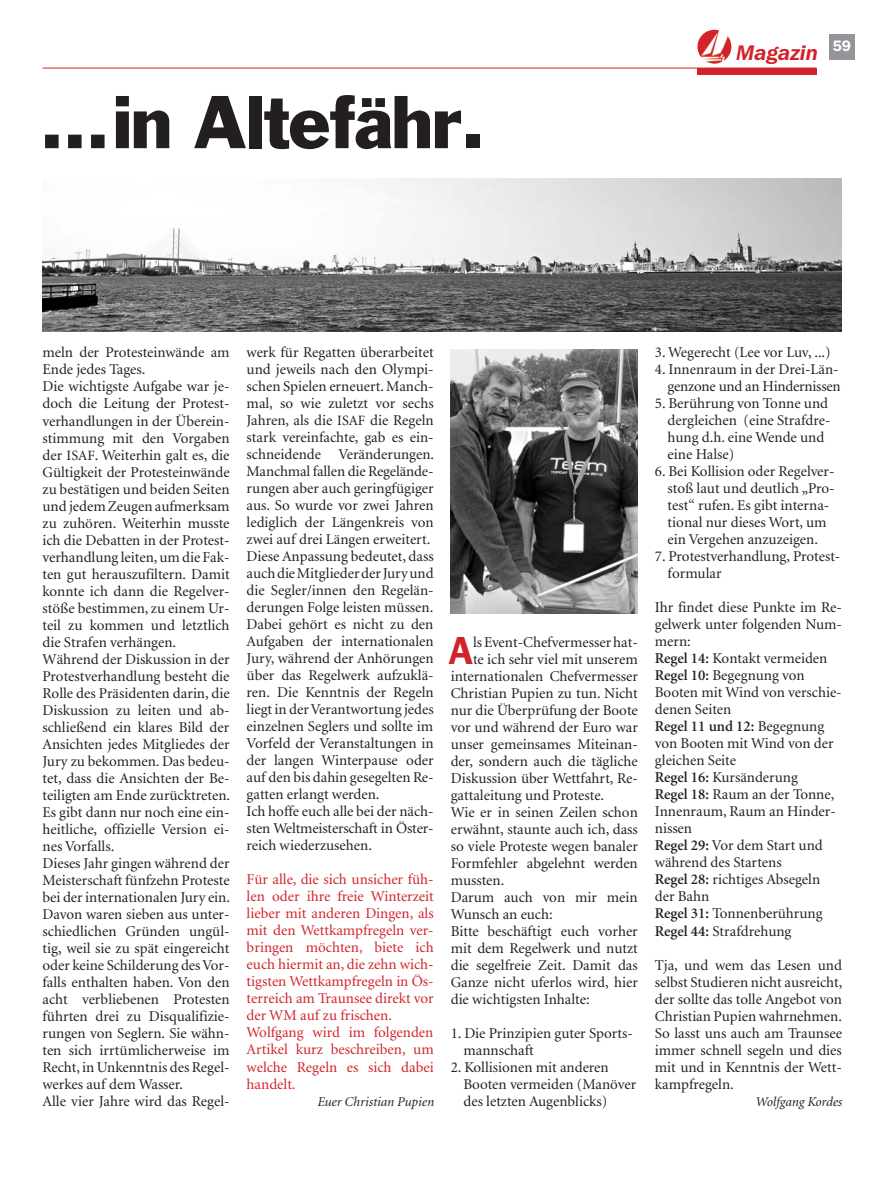
<style>
.page{position:relative;width:893px;height:1191px;background:#fff}
.page>*{position:absolute;margin:0;border:0;box-sizing:border-box;transform-origin:0 0}
.t1{font:69px "Franklin Gothic Roman";letter-spacing:-.02em;color:#231f20}
.t2{font:600 38.85px "Franklin Gothic IT Cby BT";color:#d2232a}
.t3{font:italic 600 21px "Franklin Gothic IT Cby BT";color:#d2232a}
.t4{font:15px/17px "Minion";color:#231f20}
.t5{font:15px/17px "Minion";color:#d2232a}
.t6{font:italic 13.5px "Minion";color:#231f20}
.s1{font-size:14.25px}
.s2{font-weight:600}
</style>
<div class="page">
<img style="left:697px;top:30px;width:34px;height:34px;border-radius:50%">
<div style="left:697px;top:68px;width:119px;height:6px;background:#d2232a"></div>
<hr style="left:43px;top:68px;width:773px;height:1px;background:#d2232a">
<div style="left:829px;top:34px;width:26px;height:26px;background:#939598"></div>
<img style="left:43px;top:179px;width:799px;height:153px">
<img style="left:451px;top:349px;width:187px;height:264px">
<h1 class="t1" style="left:40px;top:96px;width:447px">…in Altefähr.</h1>
<h3 class="t3" style="left:736px;top:45px;width:116px">Magazin <sup>59</sup></h3>
<p class="t4" style="left:43px;top:345px;width:189px">meln der Protesteinwände am<br>Ende jedes Tages.<br>Die wichtigste Aufgabe war je&shy;doch die Leitung der Protest&shy;verhandlungen in der Überein&shy;stimmung mit den Vorgaben der <span class="s1">ISAF</span>. Weiterhin galt es, die<br>Gültigkeit der Protesteinwände zu bestätigen und beiden Seiten und jedem Zeugen aufmerksam zu zuhören. Weiterhin musste ich die Debatten in der Protest&shy;verhandlung leiten, um die Fak&shy;ten gut herauszufiltern. Damit konnte ich dann die Regelver&shy;stöße bestimmen, zu einem Ur&shy;teil zu kommen und letztlich die Strafen verhängen.<br>Während der Diskussion in der<br>Protestverhandlung besteht die<br>Rolle des Präsidenten darin, die<br>Diskussion zu leiten und ab&shy;schließend ein klares Bild der<br>Ansichten jedes Mitgliedes der<br>Jury zu bekommen. Das bedeu&shy;tet, dass die Ansichten der Be&shy;teiligten am Ende zurücktreten.<br>Es gibt dann nur noch eine ein&shy;heitliche, offizielle Version ei&shy;nes Vorfalls.<br>Dieses Jahr gingen während der<br>Meisterschaft fünfzehn Proteste bei der internationalen Jury ein.<br>Davon waren sieben aus unter&shy;schiedlichen Gründen ungül&shy;tig, weil sie zu spät eingereicht oder keine Schilderung des Vor&shy;falls enthalten haben. Von den acht verbliebenen Protesten führten drei zu Disqualifizie&shy;rungen von Seglern. Sie wähn&shy;ten sich irrtümlicherweise im<br>Recht, in Unkenntnis des Regel&shy;werkes auf dem Wasser.<br>Alle vier Jahre wird das Regel-</p>
<p class="t4" style="left:247px;top:345px;width:189px">werk für Regatten überarbeitet und jeweils nach den Olympi&shy;schen Spielen erneuert. Manch&shy;mal, so wie zuletzt vor sechs<br>Jahren, als die <span class="s1">ISAF</span> die Regeln stark vereinfachte, gab es ein&shy;schneidende Veränderungen.<br>Manchmal fallen die Regelände - rungen aber auch geringfügiger aus. So wurde vor zwei Jahren lediglich der Längenkreis von zwei auf drei Längen erweitert.<br>Diese Anpassung bedeutet, dass auchdieMitgliederderJuryund die Segler/innen den Regelän&shy;derungen Folge leisten müssen.<br>Dabei gehört es nicht zu den<br>Aufgaben der internationalen<br>Jury, während der Anhörungen über das Regelwerk aufzuklä&shy;ren. Die Kenntnis der Regeln liegt in der Verantwortung jedes einzelnen Seglers und sollte im<br>Vorfeld der Veranstaltungen in der langen Winterpau se oder auf den bis dahin gesegelten Re&shy;gatten erlangt werden.<br>Ich hoffe euch alle bei der näch&shy;sten Weltmeisterschaft in Öster&shy;reich wiederzusehen.</p>
<p class="t5" style="left:247px;top:872px;width:189px">Für alle, die sich unsicher füh&shy;len oder ihre freie Winterzeit lieber mit anderen Dingen, als mit den Wettkampfregeln ver&shy;bringen möchten, biete ich euch hiermit an, die zehn wich&shy;tigsten Wettkampfregeln in Ös&shy;terreich am Traunsee direkt vor der WM auf zu frischen.<br>Wolfgang wird im folgenden<br>Artikel kurz beschreiben, um welche Regeln es sich dabei handelt.</p>
<p class="t6" style="left:317px;top:1096px;width:118px">Euer Christian Pupien</p>
<h2 class="t2" style="left:449px;top:636px;width:25px">A</h2>
<p class="t4" style="left:473px;top:634px;width:166px">ls Event-Chefvermesser hat -</p>
<p class="t4" style="left:473px;top:651px;width:166px">te ich sehr viel mit unserem</p>
<p class="t4" style="left:451px;top:668px;width:189px">internationalen Chefvermesser</p>
<p class="t4" style="left:451px;top:685px;width:189px">Christian Pupien zu tun. Nicht</p>
<p class="t4" style="left:451px;top:702px;width:189px">nur die Überprüfung der Boote</p>
<p class="t4" style="left:451px;top:719px;width:189px">vor und während der Euro war</p>
<p class="t4" style="left:451px;top:736px;width:189px">unser gemeinsames Miteinan-</p>
<p class="t4" style="left:451px;top:753px;width:189px">der, sondern auch die tägliche</p>
<p class="t4" style="left:451px;top:770px;width:189px">Diskussion über Wettfahrt, Re-</p>
<p class="t4" style="left:451px;top:787px;width:155px">gattaleitung und Proteste.</p>
<p class="t4" style="left:451px;top:804px;width:189px">Wie er in seinen Zeilen schon</p>
<p class="t4" style="left:451px;top:821px;width:189px">erwähnt, staunte auch ich, dass</p>
<p class="t4" style="left:451px;top:838px;width:189px">so viele Proteste wegen banaler</p>
<p class="t4" style="left:451px;top:855px;width:189px">Formfehler abgelehnt werden</p>
<p class="t4" style="left:451px;top:872px;width:55px">mussten.</p>
<p class="t4" style="left:451px;top:889px;width:188px">Darum auch von mir mein</p>
<p class="t4" style="left:451px;top:906px;width:103px">Wunsch an euch:</p>
<p class="t4" style="left:451px;top:923px;width:189px">Bitte beschäftigt euch vorher</p>
<p class="t4" style="left:451px;top:940px;width:189px">mit dem Regelwerk und nutzt</p>
<p class="t4" style="left:451px;top:957px;width:189px">die segelfreie Zeit. Damit das</p>
<p class="t4" style="left:451px;top:975px;width:189px">Ganze nicht uferlos wird, hier</p>
<p class="t4" style="left:451px;top:992px;width:140px">die wichtigsten Inhalte:</p>
<p class="t4" style="left:463px;top:1026px;width:171px;text-indent:-13px">1. Die Prinzipien guter Sports - mannschaft</p>
<p class="t4" style="left:463px;top:1060px;width:174px;text-indent:-13px">2. Kollisionen mit anderen<br>Booten vermeiden (Manöver des letzten Augenblicks)</p>
<p class="t4" style="left:655px;top:345px;width:177px">3. Wegerecht (Lee vor Luv, ...)</p>
<p class="t4" style="left:655px;top:362px;width:187px;text-align:right">4. Innenraum in der Drei-Län&shy;genzone und an Hindernissen</p>
<p class="t4" style="left:668px;top:396px;width:164px;text-indent:-13px">5. Berührung von Tonne und dergleichen (eine Strafdre&shy;hung d.h. eine Wende und eine Halse)</p>
<p class="t4" style="left:668px;top:464px;width:169px;text-indent:-13px">6. Bei Kollision oder Regelver&shy;stoß laut und deutlich „Pro&shy;test“ rufen. Es gibt interna&shy;tional nur dieses Wort, um ein Vergehen anzuzeigen.</p>
<p class="t4" style="left:668px;top:549px;width:174px;text-indent:-13px">7. Protestverhandlung, Protest&shy;formular</p>
<p class="t4" style="left:655px;top:600px;width:189px">Ihr findet diese Punkte im Re&shy;gelwerk unter folgenden Num&shy;mern:<br><span class="s2">Regel 14:</span> Kontakt vermeiden<br><span class="s2">Regel 10:</span> Begegnung von<br>Booten mit Wind von verschie&shy;denen Seiten<br><span class="s2">Regel 11 und 12:</span> Begegnung von Booten mit Wind von der gleichen Seite<br><span class="s2">Regel 16:</span> Kursänderung<br><span class="s2">Regel 18:</span> Raum an der Tonne,<br>Innenraum, Raum an Hinder&shy;nissen<br><span class="s2">Regel 29:</span> Vor dem Start und während des Startens<br><span class="s2">Regel 28:</span> richtiges Absegeln der Bahn<br><span class="s2">Regel 31:</span> Tonnenberührung<br><span class="s2">Regel 44:</span> Strafdrehung</p>
<p class="t4" style="left:655px;top:957px;width:189px;text-align:justify">Tja, und wem das Lesen und selbst Studieren nicht ausreicht, der sollte das tolle Angebot von Christian Pupien wahrnehmen.<br>So lasst uns auch am Traunsee immer schnell segeln und dies mit und in Kenntnis der Wett&shy;kampfregeln.</p>
<p class="t6" style="left:755px;top:1096px;width:88px">Wolfgang Kordes</p>
</div>
